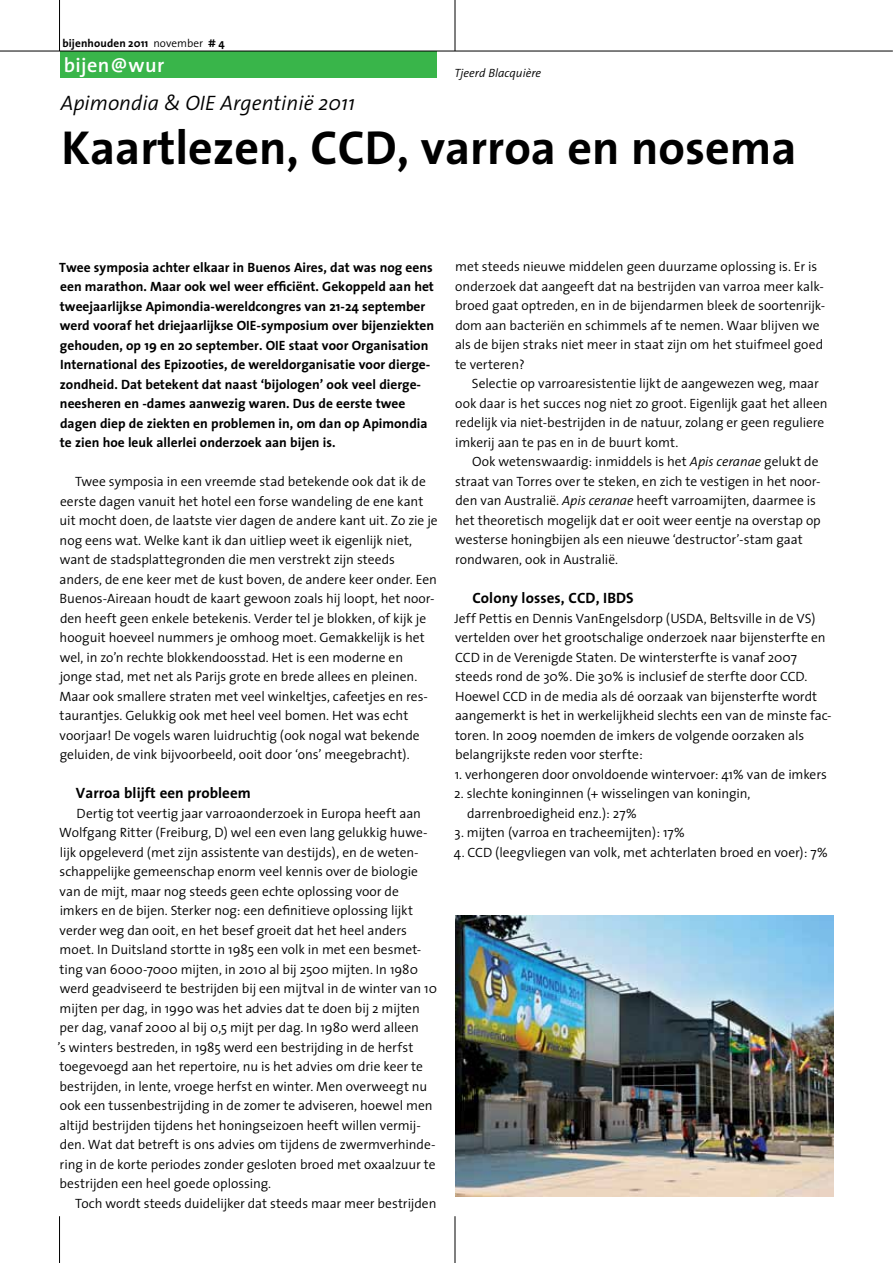
<style>
.page{position:relative;width:893px;height:1263px;background:#fff}
.page>*{position:absolute;margin:0;border:0;box-sizing:border-box;transform-origin:0 0}
.t1{font:700 48px "The Sans";color:#000}
.t2{font:italic 300 21px "The Sans";color:#000}
.t3{font:600 20.25px "The Sans";letter-spacing:.025em;color:#fff}
.t4{font:700 15px "The Sans";letter-spacing:.005em;color:#000}
.t5{font:300 13.5px/19.5px "The Sans";letter-spacing:-.005em;color:#000}
.t6{font:700 13.5px/19.5px "The Sans";color:#000}
.t7{font:italic 300 12px "The Sans";color:#000}
.t8{font:700 11.25px "The Sans";letter-spacing:.01em;color:#000}
.s1{font-weight:300}
.s2{font-style:italic}
</style>
<div class="page">
<hr style="left:59px;top:0;width:1px;height:51px;background:#000">
<hr style="left:455px;top:0;width:1px;height:51px;background:#000">
<hr style="left:59px;top:1216px;width:1px;height:47px;background:#000">
<hr style="left:455px;top:1216px;width:1px;height:47px;background:#000">
<div style="left:60px;top:51px;width:376px;height:27px;background:#39b54a"></div>
<hr style="left:0;top:51px;width:893px;height:1px;background:#000">
<img style="left:455px;top:915px;width:378px;height:282px">
<p class="t8" style="left:63px;top:33px;width:164px">bijenhouden 2011 <span class="s1">november</span> # 4</p>
<h3 class="t3" style="left:64px;top:48px;width:102px">bijen@wur</h3>
<p class="t7" style="left:454px;top:63px;width:88px">Tjeerd Blacquière</p>
<h2 class="t2" style="left:61px;top:85px;width:296px">Apimondia &amp; OIE Argentinië 2011</h2>
<h1 class="t1" style="left:61px;top:107px;width:736px">Kaartlezen, CCD, varroa en nosema</h1>
<p class="t6" style="left:59px;top:257px;width:376px">Twee symposia achter elkaar in Buenos Aires, dat was nog eens een marathon. Maar ook wel weer efficiënt. Gekoppeld aan het tweejaarlijkse Apimondia-wereldcongres van 21-24 september werd vooraf het driejaarlijkse OIE-symposium over bijenziekten gehouden, op 19 en 20 september. OIE staat voor Organisation International des Epizooties, de wereldorganisatie voor dierge&shy;zondheid. Dat betekent dat naast ‘bijologen’ ook veel dierge&shy;neesheren en -dames aanwezig waren. Dus de eerste twee dagen diep de ziekten en problemen in, om dan op Apimondia te zien hoe leuk allerlei onderzoek aan bijen is.</p>
<p class="t5" style="left:60px;top:471px;width:380px;text-indent:16px">Twee symposia in een vreemde stad betekende ook dat ik de eerste dagen vanuit het hotel een forse wandeling de ene kant uit mocht doen, de laatste vier dagen de andere kant uit. Zo zie je nog eens wat. Welke kant ik dan uitliep weet ik eigenlijk niet, want de stadsplattegronden die men verstrekt zijn steeds anders, de ene keer met de kust boven, de andere keer onder. Een Buenos-Aireaan houdt de kaart gewoon zoals hij loopt, het noor&shy;den heeft geen enkele betekenis. Verder tel je blokken, of kijk je hooguit hoeveel nummers je omhoog moet. Gemakkelijk is het wel, in zo’n rechte blokkendoosstad. Het is een moderne en jonge stad, met net als Parijs grote en brede allees en pleinen.<br>Maar ook smallere straten met veel winkeltjes, cafeetjes en res&shy;taurantjes. Gelukkig ook met heel veel bomen. Het was echt voorjaar! De vogels waren luidruchtig (ook nogal wat bekende geluiden, de vink bijvoorbeeld, ooit door ‘ons’ meegebracht).</p>
<p class="t4" style="left:76px;top:780px;width:176px">Varroa blijft een probleem</p>
<p class="t5" style="left:58px;top:803px;width:381px;text-indent:19px">Dertig tot veertig jaar varroaonderzoek in Europa heeft aan Wolfgang Ritter (Freiburg, D) wel een even lang gelukkig huwe&shy;lijk opgeleverd (met zijn assistente van destijds), en de weten&shy;schappelijke gemeenschap enorm veel kennis over de biologie van de mijt, maar nog steeds geen echte oplossing voor de imkers en de bijen. Sterker nog: een definitieve oplossing lijkt verder weg dan ooit, en het besef groeit dat het heel anders moet. In Duitsland stortte in 1985 een volk in met een besmet&shy;ting van 6000-7000 mijten, in 2010 al bij 2500 mijten. In 1980 werd geadviseerd te bestrijden bij een mijtval in de winter van 10 mijten per dag, in 1990 was het advies dat te doen bij 2 mijten per dag, vanaf 2000 al bij 0,5 mijt per dag. In 1980 werd alleen<br>’s winters bestreden, in 1985 werd een bestrijding in de herfst toegevoegd aan het repertoire, nu is het advies om drie keer te bestrijden, in lente, vroege herfst en winter. Men overweegt nu ook een tussenbestrijding in de zomer te adviseren, hoewel men altijd bestrijden tijdens het honingseizoen heeft willen vermij&shy;den. Wat dat betreft is ons advies om tijdens de zwermverhinde&shy;ring in de korte periodes zonder gesloten broed met oxaalzuur te bestrijden een heel goede oplossing.</p>
<p class="t5" style="left:75px;top:1193px;width:363px">Toch wordt steeds duidelijker dat steeds maar meer bestrijden</p>
<p class="t5" style="left:455px;top:257px;width:372px">met steeds nieuwe middelen geen duurzame oplossing is. Er is onderzoek dat aangeeft dat na bestrijden van varroa meer kalk&shy;broed gaat optreden, en in de bijendarmen bleek de soortenrijk&shy;dom aan bacteriën en schimmels af te nemen. Waar blijven we als de bijen straks niet meer in staat zijn om het stuifmeel goed te verteren?</p>
<p class="t5" style="left:455px;top:374px;width:374px;text-indent:17px">Selectie op varroaresistentie lijkt de aangewezen weg, maar ook daar is het succes nog niet zo groot. Eigenlijk gaat het alleen redelijk via niet-bestrijden in de natuur, zolang er geen reguliere imkerij aan te pas en in de buurt komt.</p>
<p class="t5" style="left:455px;top:452px;width:367px;text-indent:17px">Ook wetenswaardig: inmiddels is het <span class="s2">Apis ceranae</span> gelukt de straat van Torres over te steken, en zich te vestigen in het noor&shy;den van Australië. <span class="s2">Apis ceranae</span> heeft varroamijten, daarmee is het theoretisch mogelijk dat er ooit weer eentje na overstap op westerse honingbijen als een nieuwe ‘destructor’-stam gaat rondwaren, ook in Australië.</p>
<p class="t4" style="left:472px;top:585px;width:163px">Colony losses, CCD, IBDS</p>
<p class="t5" style="left:454px;top:608px;width:378px">Jeff Pettis en Dennis VanEngelsdorp (USDA, Beltsville in de VS) vertelden over het grootschalige onderzoek naar bijensterfte en CCD in de Verenigde Staten. De wintersterfte is vanaf 2007 steeds rond de 30%. Die 30% is inclusief de sterfte door CCD.<br>Hoewel CCD in de media als dé oorzaak van bijensterfte wordt aangemerkt is het in werkelijkheid slechts een van de minste fac&shy;toren. In 2009 noemden de imkers de volgende oorzaken als belangrijkste reden voor sterfte:</p>
<p class="t5" style="left:455px;top:764px;width:374px">1. verhongeren door onvoldoende wintervoer: 41% van de imkers</p>
<p class="t5" style="left:467px;top:783px;width:285px;text-indent:-13px">2. slechte koninginnen (+ wisselingen van koningin, darrenbroedigheid enz.): 27%</p>
<p class="t5" style="left:455px;top:822px;width:232px">3. mijten (varroa en tracheemijten): 17%</p>
<p class="t5" style="left:454px;top:842px;width:375px">4. CCD (leegvliegen van volk, met achterlaten broed en voer): 7%</p>
</div>
